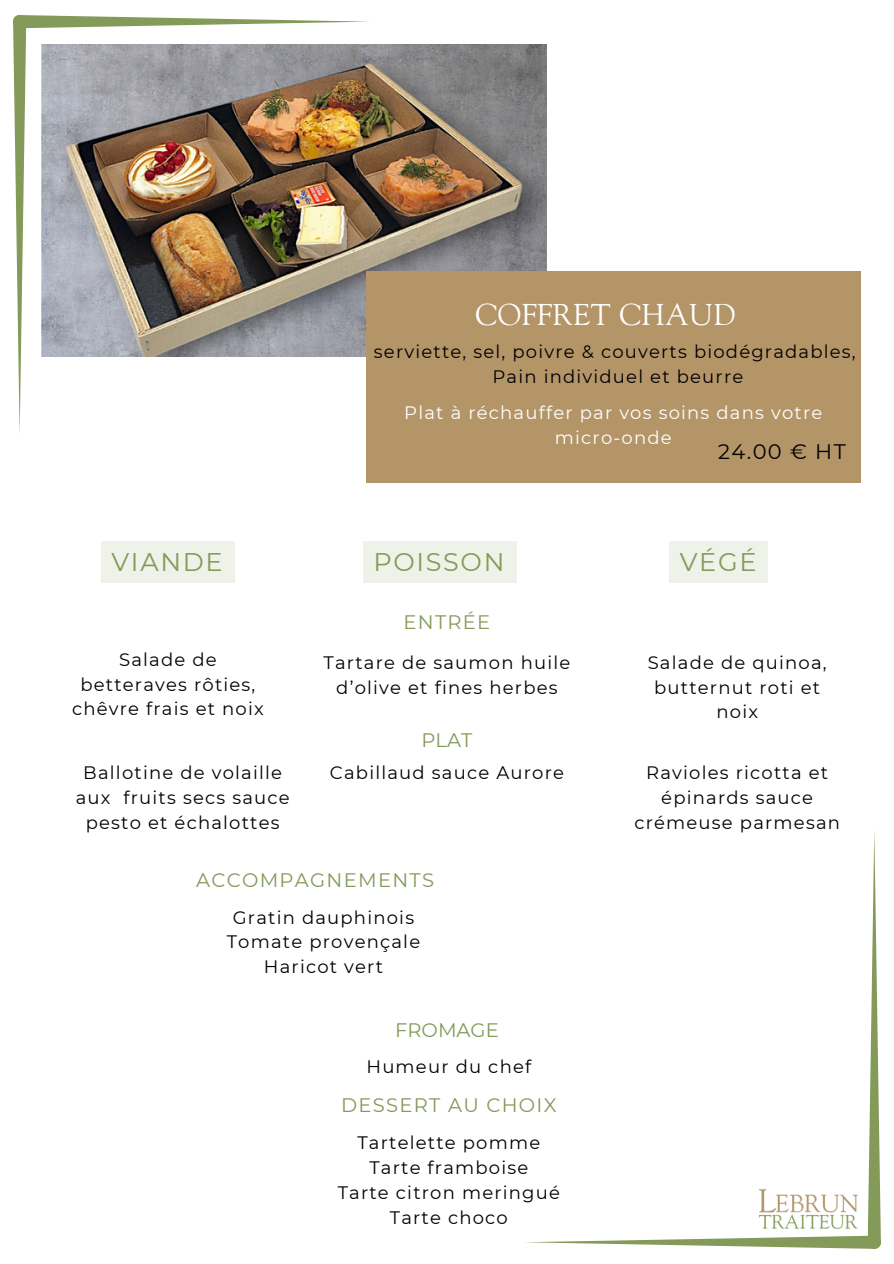
<style>
.page{position:relative;width:894px;height:1264px;background:#fff}
.page>*{position:absolute;margin:0;border:0;box-sizing:border-box;transform-origin:0 0}
.t1{font:30px "Goudy Std";letter-spacing:.02em;color:#fff}
.t2{font:25.5px "Montserrat";letter-spacing:.065em;color:#839a59}
.t3{font:21px "Montserrat";color:#000}
.t4{font:19.5px "Montserrat";letter-spacing:.065em;color:#839a59}
.t5{font:19.5px "Montserrat";color:#839a59}
.t6{font:18px/24.8px "Montserrat";letter-spacing:.065em;color:#000;text-align:center}
.t7{font:18px/24.8px "Montserrat";letter-spacing:.065em;color:#fff;text-align:center}
</style>
<div class="page">
<img style="left:42px;top:44px;width:504px;height:312px">
<div style="left:366px;top:272px;width:494px;height:211px;background:#b39568"></div>
<svg style="left:524px;top:1235px;width:356px;height:13px"></svg>
<svg style="left:867px;top:831px;width:13px;height:418px"></svg>
<img style="left:758px;top:1188px;width:113px;height:42px">
<svg style="left:13px;top:15px;width:357px;height:13px"></svg>
<svg style="left:13px;top:15px;width:13px;height:418px"></svg>
<div style="left:363px;top:540px;width:153px;height:42px;background:#eff2e8"></div>
<div style="left:669px;top:540px;width:99px;height:42px;background:#eff2e8"></div>
<div style="left:101px;top:540px;width:133px;height:42px;background:#eff2e8"></div>
<h1 class="t1" style="left:475px;top:303px;width:261px">COFFRET CHAUD</h1>
<p class="t6" style="left:374px;top:339px;width:483px">serviette, sel, poivre &amp; couverts biodégradables,</p>
<p class="t6" style="left:492px;top:364px;width:252px">Pain individuel et beurre</p>
<p class="t7" style="left:404px;top:400px;width:419px">Plat à réchauffer par vos soins dans votre micro-onde</p>
<h2 class="t3" style="left:718px;top:439px;width:129px">24.00 € HT</h2>
<h3 class="t2" style="left:111px;top:546px;width:113px">VIANDE</h3>
<p class="t2" style="left:373px;top:546px;width:132px">POISSON</p>
<p class="t2" style="left:679px;top:546px;width:78px">VÉGÉ</p>
<h2 class="t6" style="left:72px;top:647px;width:193px">Salade de betteraves rôties, chêvre frais et noix</h2>
<p class="t6" style="left:76px;top:760px;width:215px">Ballotine de volaille aux fruits secs sauce pesto et échalottes</p>
<p class="t4" style="left:403px;top:610px;width:88px">ENTRÉE</p>
<p class="t6" style="left:323px;top:650px;width:248px">Tartare de saumon huile d’olive et fines herbes</p>
<p class="t4" style="left:421px;top:728px;width:52px">PLAT</p>
<h2 class="t6" style="left:330px;top:760px;width:235px">Cabillaud sauce Aurore</h2>
<p class="t4" style="left:196px;top:868px;width:239px">ACCOMPAGNEMENTS</p>
<p class="t6" style="left:233px;top:904px;width:183px">Gratin dauphinois</p>
<h3 class="t6" style="left:227px;top:929px;width:195px">Tomate provençale</h3>
<p class="t6" style="left:264px;top:954px;width:121px">Haricot vert</p>
<h3 class="t5" style="left:395px;top:1017px;width:105px">FROMAGE</h3>
<p class="t6" style="left:366px;top:1054px;width:166px">Humeur du chef</p>
<h3 class="t4" style="left:341px;top:1093px;width:217px">DESSERT AU CHOIX</h3>
<h3 class="t6" style="left:357px;top:1130px;width:184px">Tartelette pomme</h3>
<p class="t6" style="left:369px;top:1155px;width:160px">Tarte framboise</p>
<p class="t6" style="left:337px;top:1179px;width:224px">Tarte citron meringué</p>
<p class="t6" style="left:389px;top:1204px;width:120px">Tarte choco</p>
<h3 class="t6" style="left:647px;top:650px;width:180px">Salade de quinoa, butternut roti et noix</h3>
<p class="t6" style="left:634px;top:760px;width:207px">Ravioles ricotta et épinards sauce crémeuse parmesan</p>
</div>
